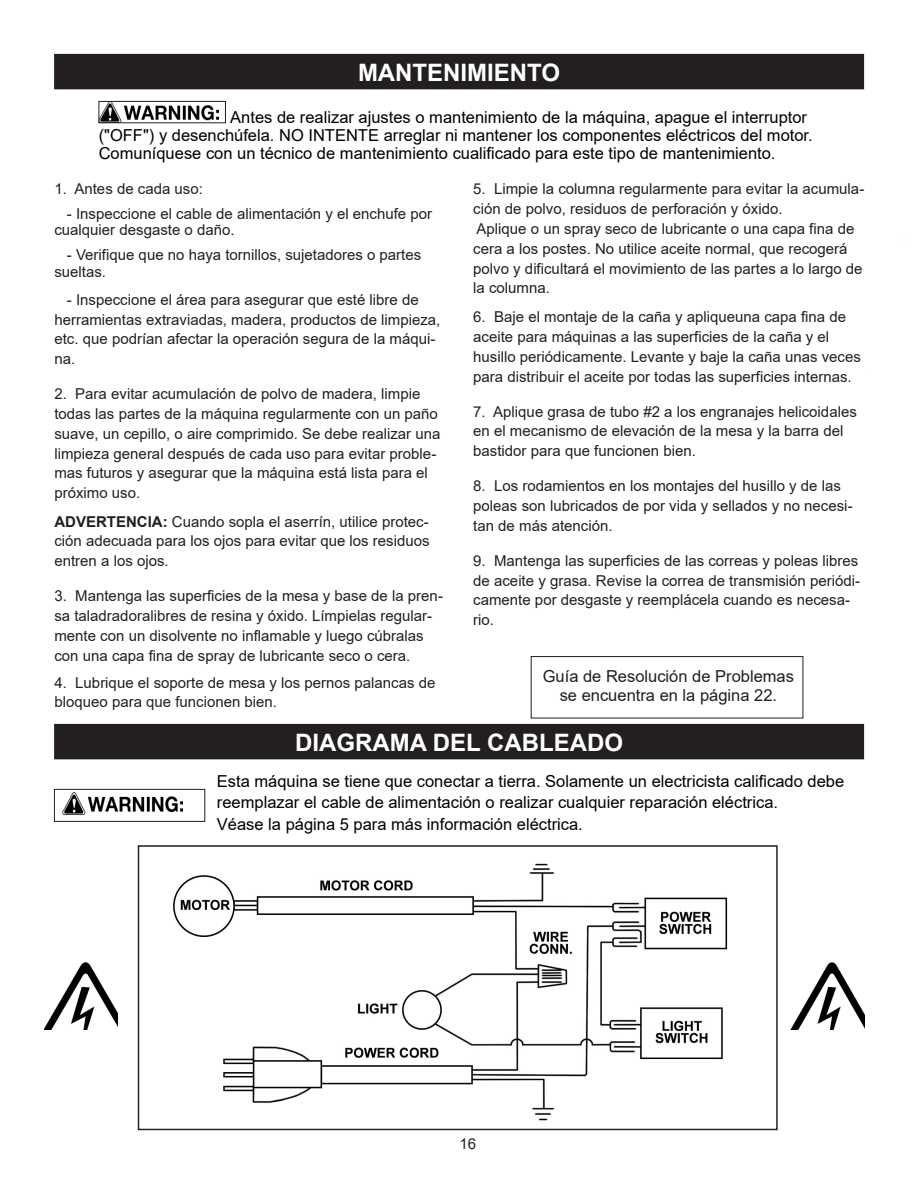
<style>
.page{position:relative;width:918px;height:1188px;background:#fff}
.page>*{position:absolute;margin:0;border:0;box-sizing:border-box;transform-origin:0 0}
.t1{font:700 24px "Arial";color:#fff}
.t2{font:16.5px/18px "Arial";color:#000}
.t3{font:16.5px "Arial";color:#231f20}
.t4{font:15px/19.8px "Arial";color:#231f20}
.s1{font-weight:700}
</style>
<div class="page">
<div style="left:55px;top:55px;width:808px;height:34px;background:#231f20"></div>
<div style="left:54px;top:54px;width:810px;height:35px;border:2px solid #231f20"></div>
<img style="left:44px;top:962px;width:74px;height:67px">
<img style="left:791px;top:962px;width:73px;height:67px">
<img style="left:63px;top:793px;width:119px;height:21px">
<div style="left:54px;top:789px;width:151px;height:33px;border:1px solid #231f20"></div>
<div style="left:55px;top:725px;width:808px;height:34px;background:#231f20"></div>
<div style="left:54px;top:724px;width:810px;height:35px;border:2px solid #231f20"></div>
<img style="left:101px;top:103px;width:118px;height:18px">
<div style="left:99px;top:101px;width:127px;height:22px;border:1px solid #231f20"></div>
<div style="left:531px;top:656px;width:272px;height:62px;border:1px solid #231f20"></div>
<img style="left:173px;top:863px;width:555px;height:258px">
<div style="left:138px;top:845px;width:640px;height:285px;border:2px solid #231f20"></div>
<p class="t1" style="left:358px;top:56px;width:204px">MANTENIMIENTO</p>
<p class="t2" style="left:99px;top:108px;width:716px;text-indent:132px">Antes de realizar ajustes o mantenimiento de la máquina, apague el interruptor ("OFF") y desenchúfela. NO INTENTE arreglar ni mantener los componentes eléctricos del motor.<br>Comuníquese con un técnico de mantenimiento cualificado para este tipo de mantenimiento.</p>
<p class="t4" style="left:54px;top:178px;width:150px">1. Antes de cada uso:</p>
<p class="t4" style="left:54px;top:205px;width:379px;line-height:16.5px;text-indent:13px">- Inspeccione el cable de alimentación y el enchufe por cualquier desgaste o daño.</p>
<p class="t4" style="left:54px;top:246px;width:368px;line-height:16.5px;text-indent:13px">- Verifique que no haya tornillos, sujetadores o partes sueltas.</p>
<p class="t4" style="left:54px;top:290px;width:387px;text-indent:13px">- Inspeccione el área para asegurar que esté libre de herramientas extraviadas, madera, productos de limpieza, etc. que podrían afectar la operación segura de la máqui&shy;na.</p>
<p class="t4" style="left:54px;top:384px;width:387px">2. Para evitar acumulación de polvo de madera, limpie todas las partes de la máquina regularmente con un paño suave, un cepillo, o aire comprimido. Se debe realizar una limpieza general después de cada uso para evitar proble&shy;mas futuros y asegurar que la máquina está lista para el próximo uso.</p>
<p class="t4" style="left:54px;top:511px;width:377px;text-align:justify"><span class="s1">ADVERTENCIA:</span> Cuando sopla el aserrín, utilice protec&shy;ción adecuada para los ojos para evitar que los residuos entren a los ojos.</p>
<p class="t4" style="left:54px;top:586px;width:390px">3. Mantenga las superficies de la mesa y base de la pren&shy;sa taladradoralibres de resina y óxido. Límpielas regular&shy;mente con un disolvente no inflamable y luego cúbralas con una capa fina de spray de lubricante seco o cera.</p>
<p class="t4" style="left:54px;top:672px;width:383px">4. Lubrique el soporte de mesa y los pernos palancas de bloqueo para que funcionen bien.</p>
<p class="t4" style="left:473px;top:179px;width:393px">5. Limpie la columna regularmente para evitar la acumula&shy;ción de polvo, residuos de perforación y óxido.</p>
<p class="t4" style="left:473px;top:219px;width:391px">Aplique o un spray seco de lubricante o una capa fina de cera a los postes. No utilice aceite normal, que recogerá polvo y dificultará el movimiento de las partes a lo largo de la columna.</p>
<p class="t4" style="left:473px;top:307px;width:389px">6. Baje el montaje de la caña y apliqueuna capa fina de aceite para máquinas a las superficies de la caña y el husillo periódicamente. Levante y baje la caña unas veces para distribuir el aceite por todas las superficies internas.</p>
<p class="t4" style="left:473px;top:401px;width:385px">7. Aplique grasa de tubo #2 a los engranajes helicoidales en el mecanismo de elevación de la mesa y la barra del bastidor para que funcionen bien.</p>
<p class="t4" style="left:473px;top:476px;width:381px">8. Los rodamientos en los montajes del husillo y de las poleas son lubricados de por vida y sellados y no necesi&shy;tan de más atención.</p>
<p class="t4" style="left:473px;top:550px;width:388px">9. Mantenga las superficies de las correas y poleas libres de aceite y grasa. Revise la correa de transmisión periódi&shy;camente por desgaste y reemplácela cuando es necesa&shy;rio.</p>
<p class="t3" style="left:543px;top:664px;width:253px">Guía de Resolución de Problemas</p>
<p class="t3" style="left:560px;top:684px;width:219px">se encuentra en la página 22.</p>
<p class="t1" style="left:295px;top:726px;width:329px">DIAGRAMA DEL CABLEADO</p>
<p class="t2" style="left:217px;top:770px;width:629px;line-height:21.6px">Esta máquina se tiene que conectar a tierra. Solamente un electricista calificado debe reemplazar el cable de alimentación o realizar cualquier reparación eléctrica.</p>
<p class="t2" style="left:217px;top:815px;width:367px">Véase la página 5 para más información eléctrica.</p>
<p class="t4" style="left:460px;top:1133px;width:18px">16</p>
</div>
